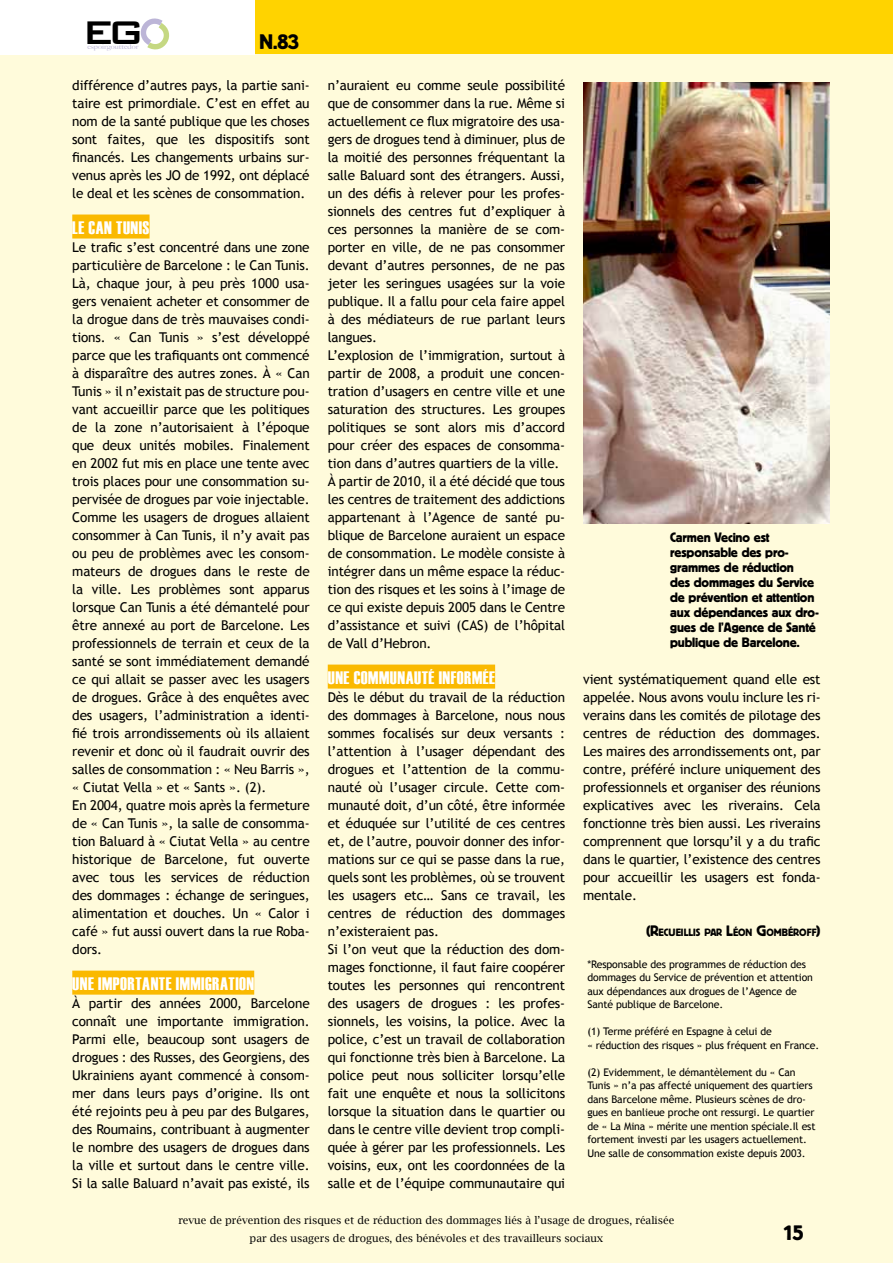
<style>
.page{position:relative;width:893px;height:1263px;background:#fffbdb}
.page>*{position:absolute;margin:0;border:0;box-sizing:border-box;transform-origin:0 0}
.t1{font:500 43.8px "Bank Gothic";color:#000}
.t2{font:21px "Block BE";color:#000}
.t3{font:18px "Haettenschweiler";letter-spacing:.03em;color:#fff}
.t4{font:15px "Block BE";color:#000}
.t5{font:13.5px/18px "Trebuchet MS";letter-spacing:-.01em;color:#000;text-align:justify}
.t6{font:13.5px/15px "Block BE";letter-spacing:-.01em;color:#000}
.t7{font:10.5px/13.5px "Trebuchet MS";letter-spacing:-.01em;color:#000}
.t8{font:10.5px/18px "Lucida Bright";color:#000;text-align:center}
.t9{font:10.5px "Block BE";color:#000}
.t10{font:500 6.6px "Big Caslon";color:#bcb5d7;scale:1.18 1}
.s1{font-size:15px}
</style>
<div class="page">
<div style="left:3px;top:0;width:890px;height:53px;background:#ffd300"></div>
<div style="left:0;top:0;width:254px;height:55px;background:#fff"></div>
<svg style="left:140px;top:18px;width:30px;height:32px"></svg>
<div style="left:72px;top:215px;width:78px;height:24px;background:#fab900"></div>
<div style="left:72px;top:971px;width:182px;height:24px;background:#fab900"></div>
<div style="left:328px;top:665px;width:167px;height:24px;background:#fab900"></div>
<img style="left:584px;top:82px;width:245px;height:441px">
<h1 class="t1" style="left:82px;top:-2px;width:65px">EG</h1>
<p class="t10" style="left:87px;top:43px;width:45px">espoirgouttedor</p>
<h2 class="t2" style="left:259px;top:30px;width:41px">N.83</h2>
<p class="t5" style="left:72px;top:76px;width:239px">différence d’autres pays, la partie sani&shy;taire est primordiale. C’est en effet au nom de la santé publique que les choses sont faites, que les dispositifs sont financés. Les changements urbains sur&shy;venus après les JO de 1992, ont déplacé le deal et les scènes de consommation.</p>
<h3 class="t3" style="left:72px;top:217px;width:78px">LE CAN TUNIS</h3>
<p class="t5" style="left:72px;top:238px;width:239px;text-align:left">Le trafic s’est concentré dans une zone particulière de Barcelone : le Can Tunis.<br>Là, chaque jour, à peu près 1000 usa&shy;gers venaient acheter et consommer de la drogue dans de très mauvaises condi&shy;tions. « Can Tunis » s’est développé parce que les trafiquants ont commencé à disparaître des autres zones. À « Can Tunis » il n’existait pas de structure pou&shy;vant accueillir parce que les politiques de la zone n’autorisaient à l’époque que deux unités mobiles. Finalement en 2002 fut mis en place une tente avec trois places pour une consommation su&shy;pervisée de drogues par voie injectable.<br>Comme les usagers de drogues allaient consommer à Can Tunis, il n’y avait pas ou peu de problèmes avec les consom&shy;mateurs de drogues dans le reste de la ville. Les problèmes sont apparus lorsque Can Tunis a été démantelé pour être annexé au port de Barcelone. Les professionnels de terrain et ceux de la santé se sont immédiatement demandé ce qui allait se passer avec les usagers de drogues. Grâce à des enquêtes avec des usagers, l’administration a identi&shy;fié trois arrondissements où ils allaient revenir et donc où il faudrait ouvrir des salles de consommation : « Neu Barris », « Ciutat Vella » et « Sants ». (2).<br>En 2004, quatre mois après la fermeture de « Can Tunis », la salle de consomma&shy;tion Baluard à « Ciutat Vella » au centre historique de Barcelone, fut ouverte avec tous les services de réduction des dommages : échange de seringues, alimentation et douches. Un « Calor i café » fut aussi ouvert dans la rue Roba&shy;dors.</p>
<h3 class="t3" style="left:72px;top:973px;width:183px">UNE IMPORTANTE IMMIGRATION</h3>
<p class="t5" style="left:72px;top:994px;width:239px">À partir des années 2000, Barcelone connaît une importante immigration.<br>Parmi elle, beaucoup sont usagers de drogues : des Russes, des Georgiens, des Ukrainiens ayant commencé à consom&shy;mer dans leurs pays d’origine. Ils ont été rejoints peu à peu par des Bulgares, des Roumains, contribuant à augmenter le nombre des usagers de drogues dans la ville et surtout dans le centre ville.<br>Si la salle Baluard n’avait pas existé, ils</p>
<p class="t5" style="left:328px;top:76px;width:239px;text-align:left">n’auraient eu comme seule possibilité que de consommer dans la rue. Même si actuellement ce flux migratoire des usa&shy;gers de drogues tend à diminuer, plus de la moitié des personnes fréquentant la salle Baluard sont des étrangers. Aussi, un des défis à relever pour les profes&shy;sionnels des centres fut d’expliquer à ces personnes la manière de se com&shy;porter en ville, de ne pas consommer devant d’autres personnes, de ne pas jeter les seringues usagées sur la voie publique. Il a fallu pour cela faire appel à des médiateurs de rue parlant leurs langues.<br>L’explosion de l’immigration, surtout à partir de 2008, a produit une concen&shy;tration d’usagers en centre ville et une saturation des structures. Les groupes politiques se sont alors mis d’accord pour créer des espaces de consomma&shy;tion dans d’autres quartiers de la ville.<br>À partir de 2010, il a été décidé que tous les centres de traitement des addictions appartenant à l’Agence de santé pu&shy;blique de Barcelone auraient un espace de consommation. Le modèle consiste à intégrer dans un même espace la réduc&shy;tion des risques et les soins à l’image de ce qui existe depuis 2005 dans le Centre d’assistance et suivi (CAS) de l’hôpital de Vall d’Hebron.</p>
<h3 class="t3" style="left:328px;top:667px;width:168px">UNE COMMUNAUTÉ INFORMÉE</h3>
<p class="t5" style="left:328px;top:688px;width:239px;text-align:left">Dès le début du travail de la réduction des dommages à Barcelone, nous nous sommes focalisés sur deux versants : l’attention à l’usager dépendant des drogues et l’attention de la commu&shy;nauté où l’usager circule. Cette com&shy;munauté doit, d’un côté, être informée et éduquée sur l’utilité de ces centres et, de l’autre, pouvoir donner des infor&shy;mations sur ce qui se passe dans la rue, quels sont les problèmes, où se trouvent les usagers etc… Sans ce travail, les centres de réduction des dommages n’existeraient pas.<br>Si l’on veut que la réduction des dom&shy;mages fonctionne, il faut faire coopérer toutes les personnes qui rencontrent des usagers de drogues : les profes&shy;sionnels, les voisins, la police. Avec la police, c’est un travail de collaboration qui fonctionne très bien à Barcelone. La police peut nous solliciter lorsqu’elle fait une enquête et nous la sollicitons lorsque la situation dans le quartier ou dans le centre ville devient trop compli&shy;quée à gérer par les professionnels. Les voisins, eux, ont les coordonnées de la salle et de l’équipe communautaire qui</p>
<p class="t6" style="left:670px;top:530px;width:150px">Carmen Vecino est responsable des pro&shy;grammes de réduction<br>des dommages du Service de prévention et attention aux dépendances aux dro&shy;gues de l’Agence de Santé publique de Barcelone.</p>
<p class="t5" style="left:583px;top:670px;width:239px">vient systématiquement quand elle est appelée. Nous avons voulu inclure les ri&shy;verains dans les comités de pilotage des centres de réduction des dommages.<br>Les maires des arrondissements ont, par contre, préféré inclure uniquement des professionnels et organiser des réunions explicatives avec les riverains. Cela fonctionne très bien aussi. Les riverains comprennent que lorsqu’il y a du trafic dans le quartier, l’existence des centres pour accueillir les usagers est fonda&shy;mentale.</p>
<p class="t9" style="left:646px;top:926px;width:19px"><span class="s1">(R</span>ECUEILLIS</p>
<p class="t9" style="left:704px;top:926px;width:70px">PAR <span class="s1">L</span>ÉON <span class="s1">G</span>OMBÉROFF</p>
<p class="t4" style="left:816px;top:922px;width:6px">)</p>
<p class="t7" style="left:587px;top:957px;width:227px">*Responsable des programmes de réduction des dommages du Service de prévention et attention aux dépendances aux drogues de l’Agence de Santé publique de Barcelone.</p>
<p class="t7" style="left:587px;top:1025px;width:233px">(1) Terme préféré en Espagne à celui de<br>« réduction des risques » plus fréquent en France.</p>
<p class="t7" style="left:587px;top:1065px;width:230px">(2) Evidemment, le démantèlement du « Can Tunis » n’a pas affecté uniquement des quartiers dans Barcelone même. Plusieurs scènes de dro&shy;gues en banlieue proche ont ressurgi. Le quartier de « La Mina » mérite une mention spéciale.Il est fortement investi par les usagers actuellement.<br>Une salle de consommation existe depuis 2003.</p>
<p class="t8" style="left:178px;top:1211px;width:497px">revue de prévention des risques et de réduction des dommages liés à l’usage de drogues, réalisée par des usagers de drogues, des bénévoles et des travailleurs sociaux</p>
<h2 class="t2" style="left:782px;top:1221px;width:23px">15</h2>
</div>
